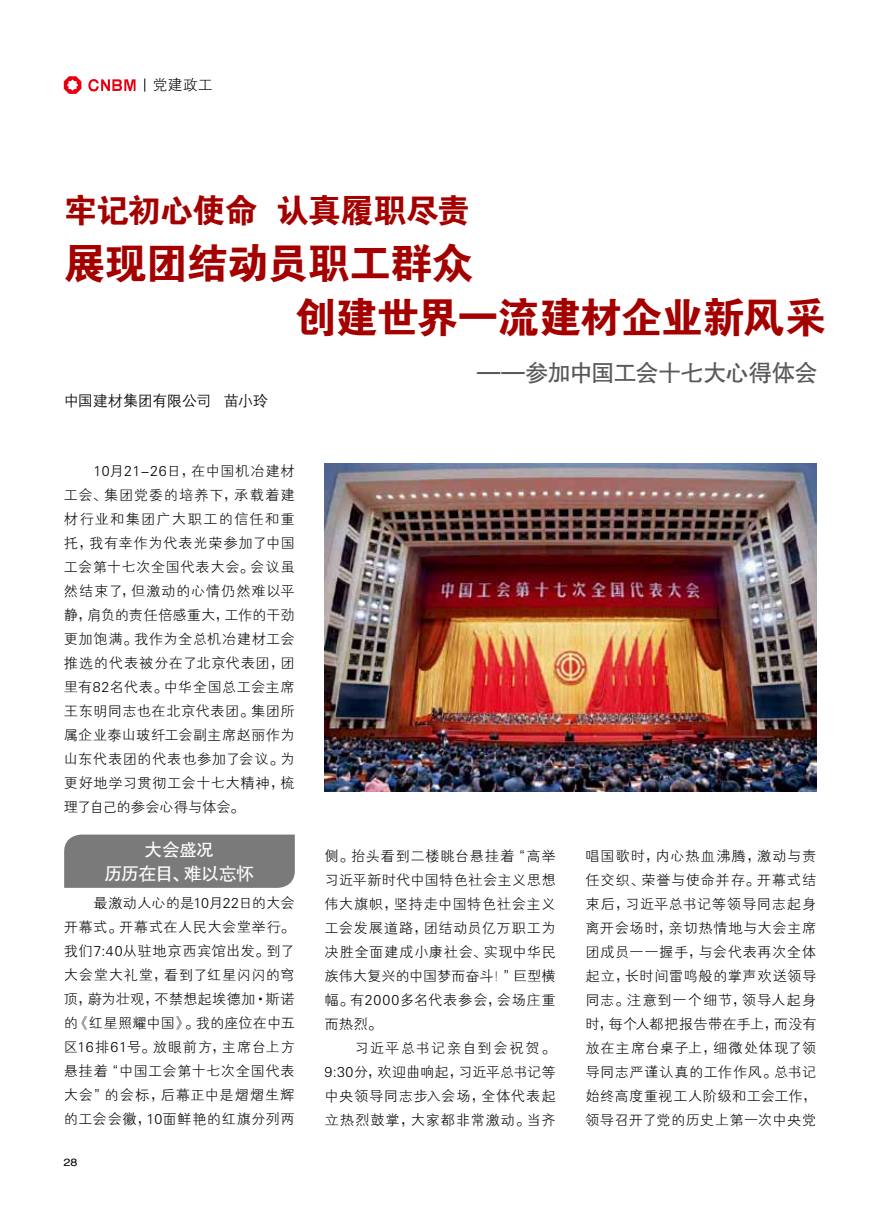
<style>
.page{position:relative;width:893px;height:1212px;background:#fff}
.page>*{position:absolute;margin:0;border:0;box-sizing:border-box;transform-origin:0 0}
.t1{font:42px/53.1px "FZDHTJW GB1 0";letter-spacing:-.03em;color:#a40000}
.t2{font:33.15px "FZDHTJW GB1 0";letter-spacing:-.03em;color:#a40000}
.t3{font:23.4px "FZHTJW GB1 0";letter-spacing:-.045em;color:#595757}
.t4{font:18px/24px "FZHTJW GB1 0";letter-spacing:-.04em;color:#fff;text-align:center}
.t5{font:15px "FZZDXJW GB1 0";letter-spacing:-.015em;color:#000}
.t6{font:15px "FZXH1 JW GB1 0";color:#000}
.t7{font:14.25px/24px "FZXH1 JW GB1 0";letter-spacing:.03em;color:#000;text-align:justify}
.t8{font:10.5px "Helvetica";color:#000;scale:1.2 1}
</style>
<div class="page">
<svg style="left:64px;top:76px;width:17px;height:18px"></svg>
<svg style="left:88px;top:79px;width:48px;height:12px"></svg>
<svg style="left:145px;top:79px;width:1px;height:13px"></svg>
<div style="left:64px;top:834px;width:231px;height:54px;background:#7b7a7b"></div>
<img style="left:325px;top:463px;width:491px;height:328px">
<p class="t6" style="left:153px;top:77px;width:62px">党建政工</p>
<h2 class="t2" style="left:64px;top:192px;width:408px">牢记初心使命 认真履职尽责</h2>
<h1 class="t1" style="left:295px;top:238px;width:533px;text-indent:-231px">展现团结动员职工群众<br>创建世界一流建材企业新风采</h1>
<p class="t5" style="left:64px;top:393px;width:206px">中国建材集团有限公司 苗小玲</p>
<p class="t7" style="left:64px;top:459px;width:233px;text-indent:30px">10月21-26日，在中国机冶建材工会、集团党委的培养下，承载着建材行业和集团广大职工的信任和重托，我有幸作为代表光荣参加了中国工会第十七次全国代表大会。会议虽然结束了，但激动的心情仍然难以平静，肩负的责任倍感重大，工作的干劲更加饱满。我作为全总机冶建材工会推选的代表被分在了北京代表团，团里有82名代表。中华全国总工会主席王东明同志也在北京代表团。集团所属企业泰山玻纤工会副主席赵丽作为山东代表团的代表也参加了会议。为更好地学习贯彻工会十七大精神，梳理了自己的参会心得与体会。</p>
<p class="t4" style="left:104px;top:837px;width:151px">大会盛况<br>历历在目、难以忘怀</p>
<p class="t7" style="left:64px;top:891px;width:233px;text-indent:30px">最激动人心的是10月22日的大会开幕式。开幕式在人民大会堂举行。我们7:40从驻地京西宾馆出发。到了大会堂大礼堂，看到了红星闪闪的穹顶，蔚为壮观，不禁想起埃德加·斯诺的《红星照耀中国》。我的座位在中五区16排61号。放眼前方，主席台上方悬挂着“中国工会第十七次全国代表大会”的会标，后幕正中是熠熠生辉的工会会徽，10面鲜艳的红旗分列两</p>
<p class="t8" style="left:63px;top:1154px;width:13px">28</p>
<h3 class="t3" style="left:477px;top:360px;width:342px">——参加中国工会十七大心得体会</h3>
<p class="t7" style="left:325px;top:844px;width:233px">侧。抬头看到二楼眺台悬挂着“高举习近平新时代中国特色社会主义思想伟大旗帜，坚持走中国特色社会主义工会发展道路，团结动员亿万职工为决胜全面建成小康社会、实现中华民族伟大复兴的中国梦而奋斗！”巨型横幅。有2000多名代表参会，会场庄重而热烈。</p>
<p class="t7" style="left:325px;top:1036px;width:233px;text-indent:30px">习近平总书记亲自到会祝贺。9:30分，欢迎曲响起，习近平总书记等中央领导同志步入会场，全体代表起立热烈鼓掌，大家都非常激动。当齐</p>
<p class="t7" style="left:585px;top:844px;width:233px">唱国歌时，内心热血沸腾，激动与责任交织、荣誉与使命并存。开幕式结束后，习近平总书记等领导同志起身离开会场时，亲切热情地与大会主席团成员一一握手，与会代表再次全体起立，长时间雷鸣般的掌声欢送领导同志。注意到一个细节，领导人起身时，每个人都把报告带在手上，而没有放在主席台桌子上，细微处体现了领导同志严谨认真的工作作风。总书记始终高度重视工人阶级和工会工作，领导召开了党的历史上第一次中央党</p>
</div>
